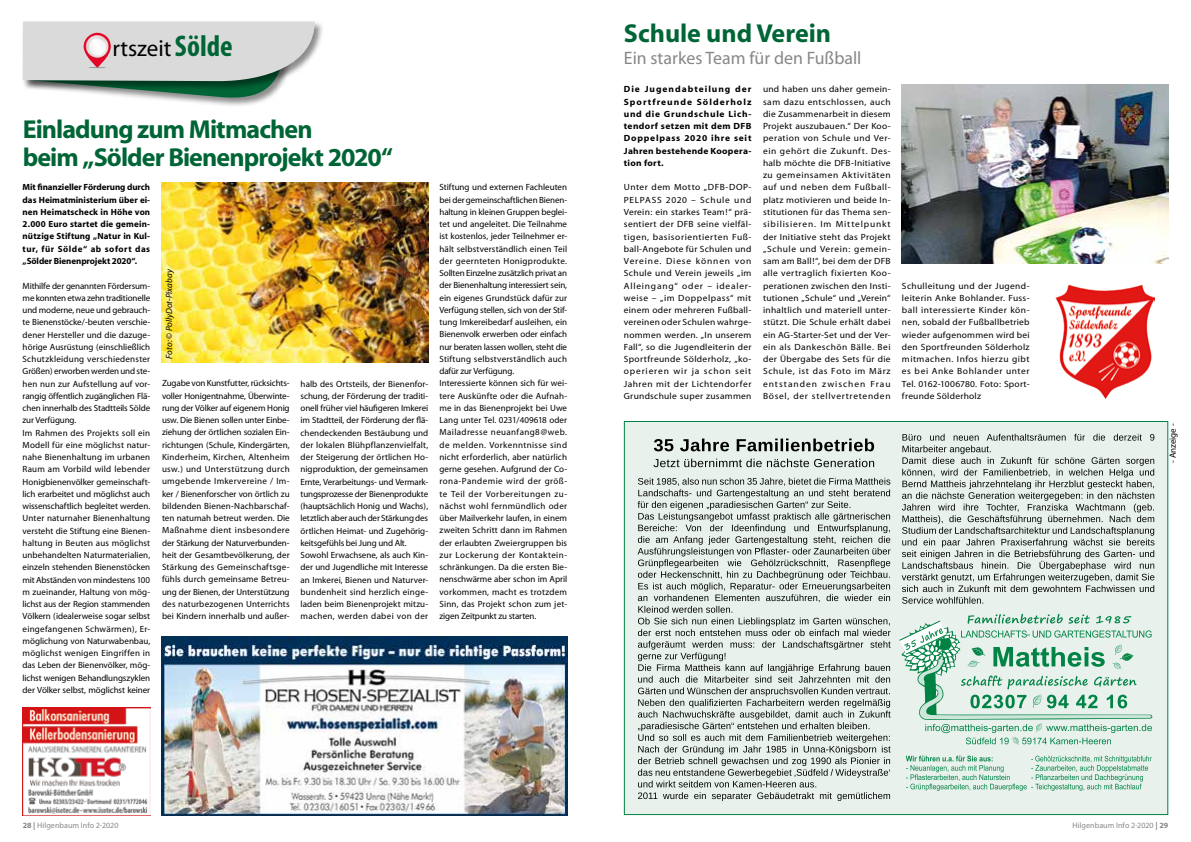
<style>
.page{position:relative;width:1191px;height:842px;background:#fff}
.page>*{position:absolute;margin:0;border:0;box-sizing:border-box;transform-origin:0 0}
.t1{font:700 26px/28px "Myriad";letter-spacing:-.035em;color:#006536}
.t2{font:700 26px "Myriad";color:#006536}
.t3{font:23.1px "Myriad";color:#000}
.t4{font:18px "Myriad";color:#878787}
.t5{font:9px/12.2px "Myriad";letter-spacing:.005em;color:#000}
.t6{font:9px/12.3px "Myriad";letter-spacing:.005em;color:#000;text-align:justify;scale:1.05 1}
.t7{font:700 9px/12.2px "Myriad";letter-spacing:.03em;color:#000;text-align:justify}
.t8{font:700 9px/12.3px "Myriad";letter-spacing:.03em;color:#000;text-align:justify;scale:1.05 1}
.t9{font:italic 9px "Myriad";color:#000}
.t10{font:8px "Myriad";letter-spacing:.005em;color:#878787}
.s1{font-family:"Myriad Pro";font-weight:700;font-stretch:condensed;font-size:30px;color:#006536}
.s2{font-style:normal}
.s3{font-weight:700}
</style>
<div class="page">
<div style="left:25px;top:23px;width:269px;height:84px;background:#000;opacity:.45"></div>
<div style="left:21px;top:20px;width:303px;height:71px;background:#000;opacity:.45"></div>
<svg style="left:23px;top:21px;width:292px;height:80px;background:#c2c9c5"></svg>
<div style="left:86px;top:36px;width:24px;height:23px;background:#000;opacity:.75"></div>
<div style="left:86px;top:34px;width:24px;height:22px;background:#fff;opacity:.75"></div>
<div style="left:86px;top:37px;width:24px;height:21px;background:#000;opacity:.75"></div>
<div style="left:624px;top:421px;width:543px;height:393px;background:#e8f1eb"></div>
<svg style="left:906px;top:756px;width:245px;height:35px"></svg>
<svg style="left:637px;top:478px;width:253px;height:323px"></svg>
<svg style="left:653px;top:459px;width:221px;height:8px"></svg>
<svg style="left:654px;top:439px;width:220px;height:12px"></svg>
<svg style="left:901px;top:434px;width:253px;height:170px"></svg>
<svg style="left:899px;top:614px;width:254px;height:131px"></svg>
<img style="left:23px;top:707px;width:127px;height:108px">
<img style="left:162px;top:636px;width:405px;height:179px">
<img style="left:162px;top:183px;width:266px;height:179px">
<img style="left:902px;top:84px;width:266px;height:180px">
<img style="left:1055px;top:284px;width:100px;height:115px">
<h2 class="t3" style="left:92px;top:36px;width:143px">O rtszeit<span class="s1">Sölde</span></h2>
<h1 class="t1" style="left:23px;top:116px;width:372px">Einladung zum Mitmachen<br>beim „Sölder Bienenprojekt 2020“</h1>
<p class="t7" style="left:23px;top:182px;width:129px">Mit finanzieller Förderung durch das Heimatministerium über ei&shy;nen Heimatscheck in Höhe von 2.000 Euro startet die gemein&shy;nützige Stiftung „Natur in Kul&shy;tur, für Sölde“ ab sofort das „Sölder Bienenprojekt 2020“.</p>
<p class="t5" style="left:23px;top:280px;width:129px">Mithilfe der genannten Fördersum&shy;me konnten etwa zehn traditionelle und moderne, neue und gebrauch&shy;te Bienenstöcke/-beuten verschie&shy;dener Hersteller und die dazuge&shy;hörige Ausrüstung (einschließlich Schutzkleidung verschiedenster Größen) erworben werden und ste&shy;hen nun zur Aufstellung auf vor&shy;rangig öffentlich zugänglichen Flä&shy;chen innerhalb des Stadtteils Sölde zur Verfügung.<br>Im Rahmen des Projekts soll ein Modell für eine möglichst natur&shy;nahe Bienenhaltung im urbanen Raum am Vorbild wild lebender Honigbienenvölker gemeinschaft&shy;lich erarbeitet und möglichst auch wissenschaftlich begleitet werden.<br>Unter naturnaher Bienenhaltung versteht die Stiftung eine Bienen&shy;haltung in Beuten aus möglichst unbehandelten Naturmaterialien, einzeln stehenden Bienenstöcken mit Abständen von mindestens 100 m zueinander, Haltung von mög&shy;lichst aus der Region stammenden Völkern (idealerweise sogar selbst eingefangenen Schwärmen), Er&shy;möglichung von Naturwabenbau, möglichst wenigen Eingriffen in das Leben der Bienenvölker, mög&shy;lichst wenigen Behandlungszyklen der Völker selbst, möglichst keiner</p>
<p class="t9" style="left:165px;top:359px;width:91px;rotate:-90deg">Foto: <span class="s2">©</span> PollyDot-Pixabay</p>
<p class="t5" style="left:162px;top:378px;width:129px;text-align:justify">Zugabe von Kunstfutter, rücksichts&shy;voller Honigentnahme, Überwinte&shy;rung der Völker auf eigenem Honig usw. Die Bienen sollen unter Einbe&shy;ziehung der örtlichen sozialen Ein&shy;richtungen (Schule, Kindergärten, Kinderheim, Kirchen, Altenheim usw.) und Unterstützung durch umgebende Imkervereine / Im&shy;ker / Bienenforscher von örtlich zu bildenden Bienen-Nachbarschaf&shy;ten naturnah betreut werden. Die Maßnahme dient insbesondere der Stärkung der Naturverbunden&shy;heit der Gesamtbevölkerung, der Stärkung des Gemeinschaftsge&shy;fühls durch gemeinsame Betreu&shy;ung der Bienen, der Unterstützung des naturbezogenen Unterrichts bei Kindern innerhalb und außer-</p>
<p class="t5" style="left:300px;top:378px;width:129px">halb des Ortsteils, der Bienenfor&shy;schung, der Förderung der traditi&shy;onell früher viel häufigeren Imkerei im Stadtteil, der Förderung der flä&shy;chendeckenden Bestäubung und der lokalen Blühpflanzenvielfalt, der Steigerung der örtlichen Ho&shy;nigproduktion, der gemeinsamen Ernte, Verarbeitungs- und Vermark&shy;tungsprozesse der Bienenprodukte (hauptsächlich Honig und Wachs), letztlich aber auch der Stärkung des örtlichen Heimat- und Zugehörig&shy;keitsgefühls bei Jung und Alt.<br>Sowohl Erwachsene, als auch Kin&shy;der und Jugendliche mit Interesse an Imkerei, Bienen und Naturver&shy;bundenheit sind herzlich einge&shy;laden beim Bienenprojekt mitzu&shy;machen, werden dabei von der</p>
<p class="t5" style="left:439px;top:182px;width:129px">Stiftung und externen Fachleuten bei der gemeinschaftlichen Bienen&shy;haltung in kleinen Gruppen beglei&shy;tet und angeleitet. Die Teilnahme ist kostenlos, jeder Teilnehmer er&shy;hält selbstverständlich einen Teil der geernteten Honigprodukte.<br>Sollten Einzelne zusätzlich privat an der Bienenhaltung interessiert sein, ein eigenes Grundstück dafür zur Verfügung stellen, sich von der Stif&shy;tung Imkereibedarf ausleihen, ein Bienenvolk erwerben oder einfach nur beraten lassen wollen, steht die Stiftung selbstverständlich auch dafür zur Verfügung.<br>Interessierte können sich für wei&shy;tere Auskünfte oder die Aufnah&shy;me in das Bienenprojekt bei Uwe Lang unter Tel. 0231/409618 oder Mailadresse neuanfang8@web. de melden. Vorkenntnisse sind nicht erforderlich, aber natürlich gerne gesehen. Aufgrund der Co&shy;rona-Pandemie wird der größ&shy;te Teil der Vorbereitungen zu&shy;nächst wohl fernmündlich oder über Mailverkehr laufen, in einem zweiten Schritt dann im Rahmen der erlaubten Zweiergruppen bis zur Lockerung der Kontaktein&shy;schränkungen. Da die ersten Bie&shy;nenschwärme aber schon im April vorkommen, macht es trotzdem Sinn, das Projekt schon zum jet&shy;zigen Zeitpunkt zu starten.</p>
<h1 class="t2" style="left:624px;top:20px;width:209px">Schule und Verein</h1>
<h3 class="t4" style="left:624px;top:49px;width:239px">Ein starkes Team für den Fußball</h3>
<p class="t8" style="left:624px;top:84px;width:123px">Die Jugendabteilung der Sportfreunde Sölderholz und die Grundschule Lich&shy;tendorf setzen mit dem DFB Doppelpass 2020 ihre seit Jahren bestehende Koopera&shy;tion fort.</p>
<p class="t6" style="left:624px;top:182px;width:123px">Unter dem Motto „DFB-DOP-PELPASS 2020 – Schule und Verein: ein starkes Team!“ prä&shy;sentiert der DFB seine vielfäl&shy;tigen, basisorientierten Fuß&shy;ball-Angebote für Schulen und Vereine. Diese können von Schule und Verein jeweils „im Alleingang“ oder – idealer&shy;weise – „im Doppelpass“ mit einem oder mehreren Fußball&shy;vereinen oder Schulen wahrge&shy;nommen werden. „In unserem Fall“, so die Jugendleiterin der Sportfreunde Sölderholz, „ko&shy;operieren wir ja schon seit Jahren mit der Lichtendorfer Grundschule super zusammen</p>
<p class="t6" style="left:763px;top:84px;width:123px">und haben uns daher gemein&shy;sam dazu entschlossen, auch die Zusammenarbeit in diesem Projekt auszubauen.“ Der Koo&shy;peration von Schule und Ver&shy;ein gehört die Zukunft. Des&shy;halb möchte die DFB-Initiative zu gemeinsamen Aktivitäten auf und neben dem Fußball&shy;platz motivieren und beide In&shy;stitutionen für das Thema sen&shy;sibilisieren. Im Mittelpunkt der Initiative steht das Projekt „Schule und Verein: gemein&shy;sam am Ball!“, bei dem der DFB alle vertraglich fixierten Koo&shy;perationen zwischen den Insti&shy;tutionen „Schule“ und „Verein“ inhaltlich und materiell unter&shy;stützt. Die Schule erhält dabei ein AG-Starter-Set und der Ver&shy;ein als Dankeschön Bälle. Bei der Übergabe des Sets für die Schule, ist das Foto im März entstanden zwischen Frau Bösel, der stellvertretenden</p>
<p class="t6" style="left:902px;top:280px;width:123px">Schulleitung und der Jugend&shy;leiterin Anke Bohlander. Fuss&shy;ball interessierte Kinder kön&shy;nen, sobald der Fußballbetrieb wieder aufgenommen wird bei den Sportfreunden Sölderholz mitmachen. Infos hierzu gibt es bei Anke Bohlander unter Tel. 0162-1006780. Foto: Sport&shy;freunde Sölderholz</p>
<p class="t5" style="left:1167px;top:463px;width:41px;rotate:-90deg">- Anzeige -</p>
<p class="t10" style="left:23px;top:821px;width:97px"><span class="s3">28 |</span> Hilgenbaum Info 2-2020</p>
<p class="t10" style="left:1072px;top:821px;width:97px">Hilgenbaum Info 2-2020 <span class="s3">| 29</span></p>
</div>
